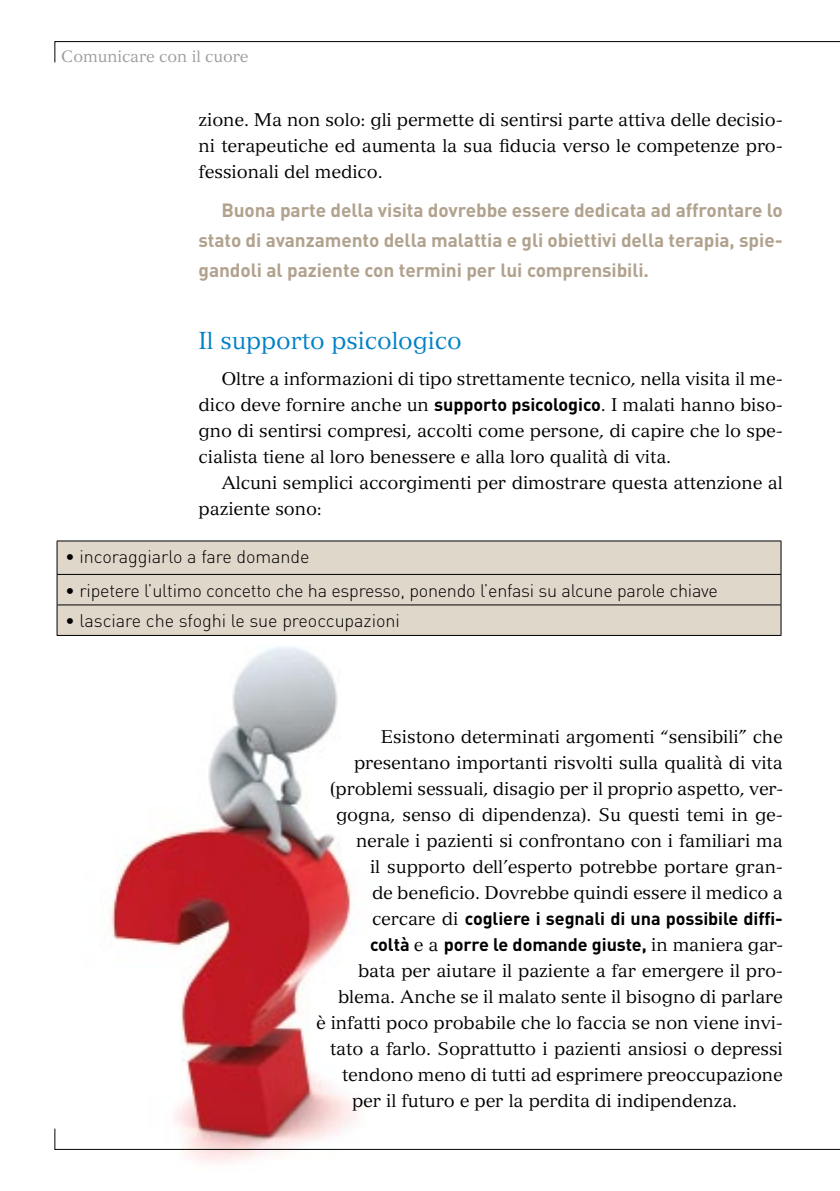
<style>
.page{position:relative;width:840px;height:1191px;background:#fff}
.page>*{position:absolute;margin:0;border:0;box-sizing:border-box;transform-origin:0 0}
.t1{font:24px "Versailles LT Std";letter-spacing:-.005em;color:#0081c6}
.t2{font:700 19px/30px "DIN";letter-spacing:-.005em;color:#b1a28e;text-align:justify}
.t3{font:18px/26px "Versailles LT Std";letter-spacing:-.005em;color:#000;text-align:justify}
.t4{font:300 18px "DIN";letter-spacing:-.015em;color:#000}
.t5{font:700 18px/26px "DIN";letter-spacing:-.005em;color:#000}
.t6{font:16px "Versailles LT Std";letter-spacing:-.005em;color:#9c9d9f}
.s1{font-family:"DIN";font-weight:700}
.s2{font-family:"Versailles LT Std";font-weight:400}
</style>
<div class="page">
<img style="left:54px;top:614px;width:487px;height:549px">
<div style="left:58px;top:541px;width:722px;height:94px;background:#e0d7cb"></div>
<hr style="left:57px;top:540px;width:723px;height:1px;background:#000">
<hr style="left:57px;top:541px;width:1px;height:33px;background:#000">
<hr style="left:780px;top:541px;width:1px;height:33px;background:#000">
<hr style="left:57px;top:574px;width:723px;height:1px;background:#000">
<svg style="left:57px;top:575px;width:1px;height:29px"></svg>
<svg style="left:780px;top:575px;width:1px;height:29px"></svg>
<hr style="left:57px;top:604px;width:723px;height:1px;background:#000">
<hr style="left:57px;top:605px;width:1px;height:30px;background:#000">
<hr style="left:780px;top:605px;width:1px;height:30px;background:#000">
<hr style="left:57px;top:635px;width:723px;height:1px;background:#000">
<svg style="left:55px;top:1128px;width:784px;height:21px"></svg>
<svg style="left:55px;top:41px;width:784px;height:22px"></svg>
<p class="t6" style="left:61px;top:47px;width:189px">Comunicare con il cuore</p>
<p class="t3" style="left:198px;top:107px;width:585px">zione. Ma non solo: gli permette di sentirsi parte attiva delle decisio&shy;ni terapeutiche ed aumenta la sua fiducia verso le competenze pro&shy;fessionali del medico.</p>
<p class="t2" style="left:198px;top:194px;width:585px;text-indent:23px">Buona parte della visita dovrebbe essere dedicata ad affrontare lo stato di avanzamento della malattia e gli obiettivi della terapia, spie&shy;gandoli al paziente con termini per lui comprensibili.</p>
<h1 class="t1" style="left:198px;top:326px;width:264px">Il supporto psicologico</h1>
<p class="t3" style="left:198px;top:365px;width:585px;text-indent:23px">Oltre a informazioni di tipo strettamente tecnico, nella visita il me&shy;dico deve fornire anche un <span class="s1">supporto psicologico</span>. I malati hanno biso&shy;gno di sentirsi compresi, accolti come persone, di capire che lo spe&shy;cialista tiene al loro benessere e alla loro qualità di vita.</p>
<p class="t3" style="left:198px;top:469px;width:585px;text-indent:23px">Alcuni semplici accorgimenti per dimostrare questa attenzione al paziente sono:</p>
<p class="t4" style="left:65px;top:546px;width:246px">• incoraggiarlo a fare domande</p>
<p class="t4" style="left:65px;top:579px;width:654px">• ripetere l’ultimo concetto che ha espresso, ponendo l’enfasi su alcune parole chiave</p>
<p class="t4" style="left:65px;top:610px;width:336px">• lasciare che sfoghi le sue preoccupazioni</p>
<p class="t3" style="left:330px;top:723px;width:454px;text-align:right">Esistono determinati argomenti “sensibili” che presentano importanti risvolti sulla qualità di vita (problemi sessuali, disagio per il proprio aspetto, ver&shy;gogna, senso di dipendenza). Su questi temi in ge&shy;nerale i pazienti si confrontano con i familiari ma<br>il supporto dell’esperto potrebbe portare gran-<br>de beneficio. Dovrebbe quindi essere il medico a</p>
<p class="t5" style="left:370px;top:904px;width:414px"><span class="s2">cercare di</span> cogliere i segnali di una possibile diffi&shy;coltà <span class="s2">e a</span> porre le domande giuste, <span class="s2">in maniera gar-</span></p>
<p class="t3" style="left:358px;top:957px;width:426px">bata per aiutare il paziente a far emergere il pro-</p>
<p class="t3" style="left:338px;top:983px;width:446px">blema. Anche se il malato sente il bisogno di parlare</p>
<p class="t3" style="left:316px;top:1009px;width:468px">è infatti poco probabile che lo faccia se non viene invi-</p>
<p class="t3" style="left:330px;top:1035px;width:454px">tato a farlo. Soprattutto i pazienti ansiosi o depressi</p>
<p class="t3" style="left:342px;top:1061px;width:442px">tendono meno di tutti ad esprimere preoccupazione</p>
<p class="t3" style="left:352px;top:1087px;width:386px">per il futuro e per la perdita di indipendenza.</p>
</div>
